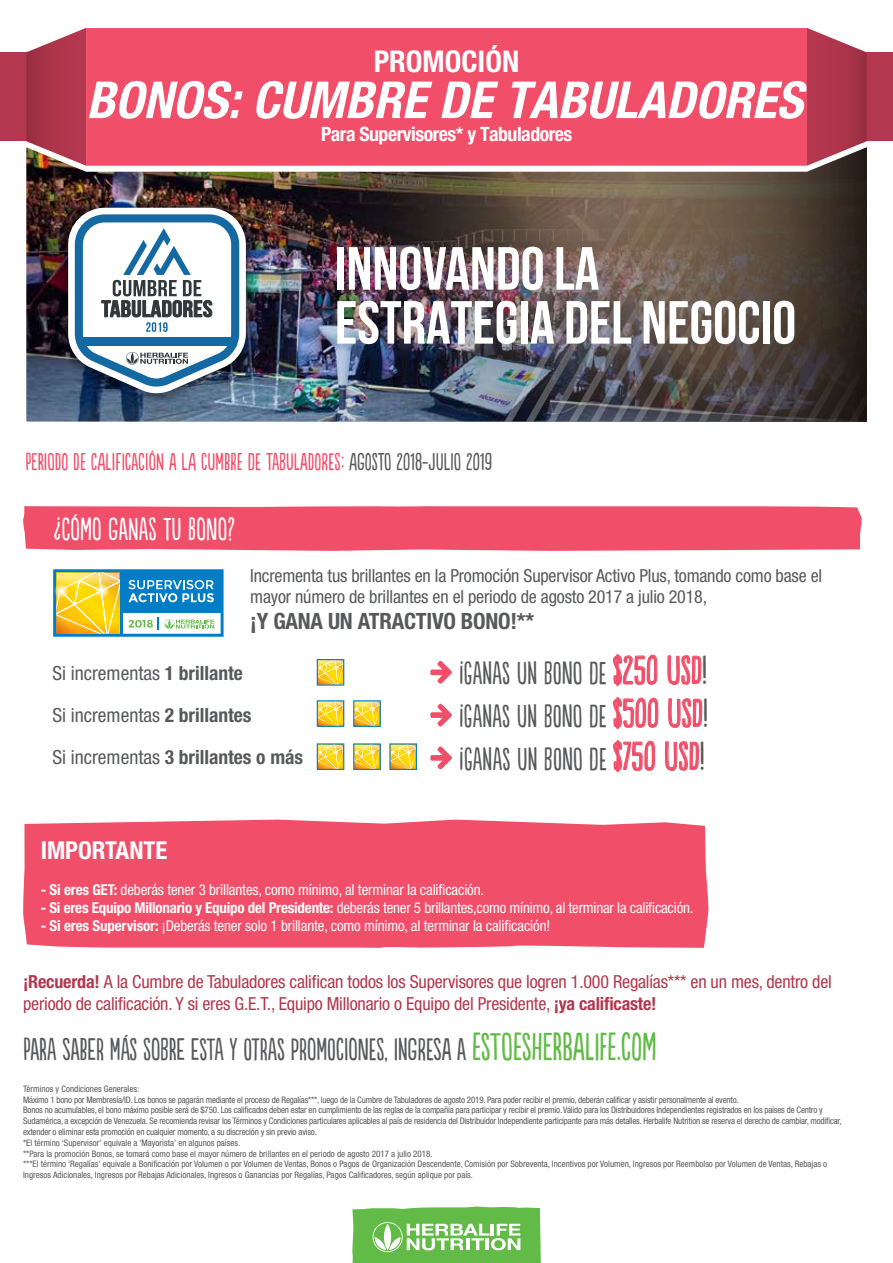
<style>
.page{position:relative;width:893px;height:1263px;background:#fff}
.page>*{position:absolute;margin:0;border:0;box-sizing:border-box;transform-origin:0 0}
.t1{font:700 60.75px/54px "Bebas Neue";color:#fff}
.t2{font:italic 700 condensed 51.15px "Helvetica Neue LT Std";color:#fff}
.t3{font:30px/43px "Populaire";letter-spacing:.01em;color:#58595b;text-align:justify}
.t4{font:30px "Populaire";letter-spacing:.01em;color:#fff}
.t5{font:700 condensed 30px "Helvetica Neue LT Std";color:#fff}
.t6{font:29.4px "Populaire";color:#58595b}
.t7{font:700 condensed 24.75px "Helvetica Neue LT Std";color:#fff}
.t8{font:22.65px "Populaire";letter-spacing:.01em;color:#f04e69}
.t9{font:700 condensed 22.5px "Helvetica Neue LT Std";letter-spacing:-.01em;color:#58595b}
.t10{font:700 condensed 19.8px "Helvetica Neue LT Std";letter-spacing:-.025em;color:#fff}
.t11{font:condensed 19.5px/42px "Helvetica Neue LT Std";color:#58595b}
.t12{font:condensed 18px/22.5px "Helvetica Neue LT Std";letter-spacing:-.01em;color:#b3374e}
.t13{font:condensed 18px/21px "Helvetica Neue LT Std";letter-spacing:-.01em;color:#58595b}
.t14{font:condensed 15px "Helvetica Neue LT Std";letter-spacing:-.01em;color:#fff}
.t15{font:condensed 9px/10.8px "Helvetica Neue LT Std";letter-spacing:-.02em;color:#58595b}
.s1{color:#58595b}
.s2{font-weight:700}
.s3{font-size:37.5px;color:#f04e69}
.s4{font-size:37.5px}
.s5{font-size:36.75px;color:#62bb46}
</style>
<div class="page">
<img style="left:26px;top:172px;width:478px;height:250px">
<div style="left:23px;top:506px;width:839px;height:45px;background:#f04e69"></div>
<svg style="left:613px;top:654px;width:45px;height:118px"></svg>
<svg style="left:665px;top:655px;width:37px;height:116px"></svg>
<div style="left:23px;top:820px;width:686px;height:128px;background:#f04e69"></div>
<svg style="left:430px;top:661px;width:22px;height:23px"></svg>
<svg style="left:430px;top:704px;width:22px;height:22px"></svg>
<svg style="left:430px;top:746px;width:22px;height:23px"></svg>
<div style="left:867px;top:52px;width:26px;height:89px;background:#b3374e"></div>
<div style="left:86px;top:28px;width:634px;height:138px;background:#f04e69"></div>
<svg style="left:0;top:28px;width:86px;height:144px"></svg>
<img style="left:51px;top:190px;width:212px;height:221px">
<svg style="left:68px;top:208px;width:178px;height:185px"></svg>
<img style="left:504px;top:133px;width:22px;height:289px">
<img style="left:526px;top:133px;width:21px;height:289px">
<svg style="left:547px;top:133px;width:22px;height:289px;background:#785c5e"></svg>
<svg style="left:569px;top:133px;width:21px;height:289px;background:#7f6062"></svg>
<svg style="left:590px;top:133px;width:22px;height:61px"></svg>
<svg style="left:612px;top:133px;width:22px;height:61px"></svg>
<svg style="left:634px;top:133px;width:21px;height:61px"></svg>
<svg style="left:655px;top:133px;width:22px;height:61px"></svg>
<svg style="left:677px;top:133px;width:21px;height:61px"></svg>
<svg style="left:698px;top:133px;width:22px;height:61px"></svg>
<svg style="left:720px;top:28px;width:147px;height:166px;background:#c24f61"></svg>
<svg style="left:585px;top:194px;width:282px;height:228px;background:#574b44"></svg>
<svg style="left:53px;top:569px;width:171px;height:68px"></svg>
<svg style="left:317px;top:659px;width:27px;height:27px"></svg>
<svg style="left:317px;top:700px;width:27px;height:27px"></svg>
<svg style="left:353px;top:700px;width:28px;height:27px"></svg>
<svg style="left:317px;top:743px;width:27px;height:27px"></svg>
<svg style="left:353px;top:743px;width:28px;height:27px"></svg>
<svg style="left:389px;top:743px;width:28px;height:27px"></svg>
<svg style="left:352px;top:1206px;width:189px;height:57px;background:#81c86b"></svg>
<h3 class="t5" style="left:374px;top:43px;width:147px">PROMOCIÓN</h3>
<h2 class="t2" style="left:86px;top:69px;width:718px">BONOS: CUMBRE DE TABULADORES</h2>
<h3 class="t10" style="left:321px;top:122px;width:253px">Para Supervisores* y Tabuladores</h3>
<h1 class="t1" style="left:335px;top:241px;width:463px">INNOVANDO LA<br>ESTRATEGIA DEL NEGOCIO</h1>
<h3 class="t8" style="left:25px;top:449px;width:468px">PERIODO DE CALIFICACIÓN A LA CUMBRE DE TABULADORES: <span class="s1">AGOSTO 2018-JULIO 2019</span></h3>
<h3 class="t4" style="left:53px;top:512px;width:183px">¿CÓMO GANAS TU BONO?</h3>
<h3 class="t13" style="left:250px;top:565px;width:573px">Incrementa tus brillantes en la Promoción Supervisor Activo Plus, tomando como base el mayor número de brillantes en el periodo de agosto 2017 a julio 2018,</h3>
<h3 class="t9" style="left:250px;top:607px;width:285px">¡Y GANA UN ATRACTIVO BONO!**</h3>
<h3 class="t11" style="left:52px;top:652px;width:252px">Si incrementas <span class="s2">1 brillante<br></span>Si incrementas <span class="s2">2 brillantes<br></span>Si incrementas <span class="s2">3 brillantes o más</span></h3>
<h3 class="t3" style="left:459px;top:653px;width:250px">¡GANAS UN BONO DE <span class="s3">$250 USD</span><span class="s4">! </span>¡GANAS UN BONO DE <span class="s3">$500 USD</span><span class="s4">! </span>¡GANAS UN BONO DE <span class="s3">$750 USD</span><span class="s4">!</span></h3>
<h3 class="t7" style="left:41px;top:835px;width:128px">IMPORTANTE</h3>
<h3 class="t14" style="left:41px;top:881px;width:445px"><span class="s2">- Si eres GET:</span> deberás tener 3 brillantes, como mínimo, al terminar la calificación.</h3>
<h3 class="t14" style="left:41px;top:899px;width:654px"><span class="s2">- Si eres Equipo Millonario y Equipo del Presidente:</span> deberás tener 5 brillantes,como mínimo, al terminar la calificación.</h3>
<h3 class="t14" style="left:41px;top:917px;width:511px"><span class="s2">- Si eres Supervisor:</span> ¡Deberás tener solo 1 brillante, como mínimo, al terminar la calificación!</h3>
<h3 class="t12" style="left:23px;top:970px;width:810px"><span class="s2">¡Recuerda!</span> A la Cumbre de Tabuladores califican todos los Supervisores que logren 1.000 Regalías*** en un mes, dentro del periodo de calificación. Y si eres G.E.T., Equipo Millonario o Equipo del Presidente, <span class="s2">¡ya calificaste!</span></h3>
<h3 class="t6" style="left:23px;top:1033px;width:635px">PARA SABER MÁS SOBRE ESTA Y OTRAS PROMOCIONES, INGRESA A <span class="s5">ESTOESHERBALIFE.COM</span></h3>
<p class="t15" style="left:23px;top:1083px;width:820px">Términos y Condiciones Generales:<br>Máximo 1 bono por Membresía/ID. Los bonos se pagarán mediante el proceso de Regalías***, luego de la Cumbre de Tabuladores de agosto 2019. Para poder recibir el premio, deberán calificar y asistir personalmente al evento.<br>Bonos no acumulables, el bono máximo posible será de $750. Los calificados deben estar en cumplimiento de las reglas de la compañía para participar y recibir el premio. Válido para los Distribuidores Independientes registrados en los países de Centro y Sudamérica, a excepción de Venezuela. Se recomienda revisar los Términos y Condiciones particulares aplicables al país de residencia del Distribuidor Independiente participante para más detalles. Herbalife Nutrition se reserva el derecho de cambiar, modificar, extender o eliminar esta promoción en cualquier momento, a su discreción y sin previo aviso.<br>*El término ‘Supervisor’ equivale a ‘Mayorista’ en algunos países.<br>**Para la promoción Bonos, se tomará como base el mayor número de brillantes en el periodo de agosto 2017 a julio 2018.<br>***El término ‘Regalías’ equivale a Bonificación por Volumen o por Volumen de Ventas, Bonos o Pagos de Organización Descendente, Comisión por Sobreventa, Incentivos por Volumen, Ingresos por Reembolso por Volumen de Ventas, Rebajas o Ingresos Adicionales, Ingresos por Rebajas Adicionales, Ingresos o Ganancias por Regalías, Pagos Calificadores, según aplique por país.</p>
</div>
